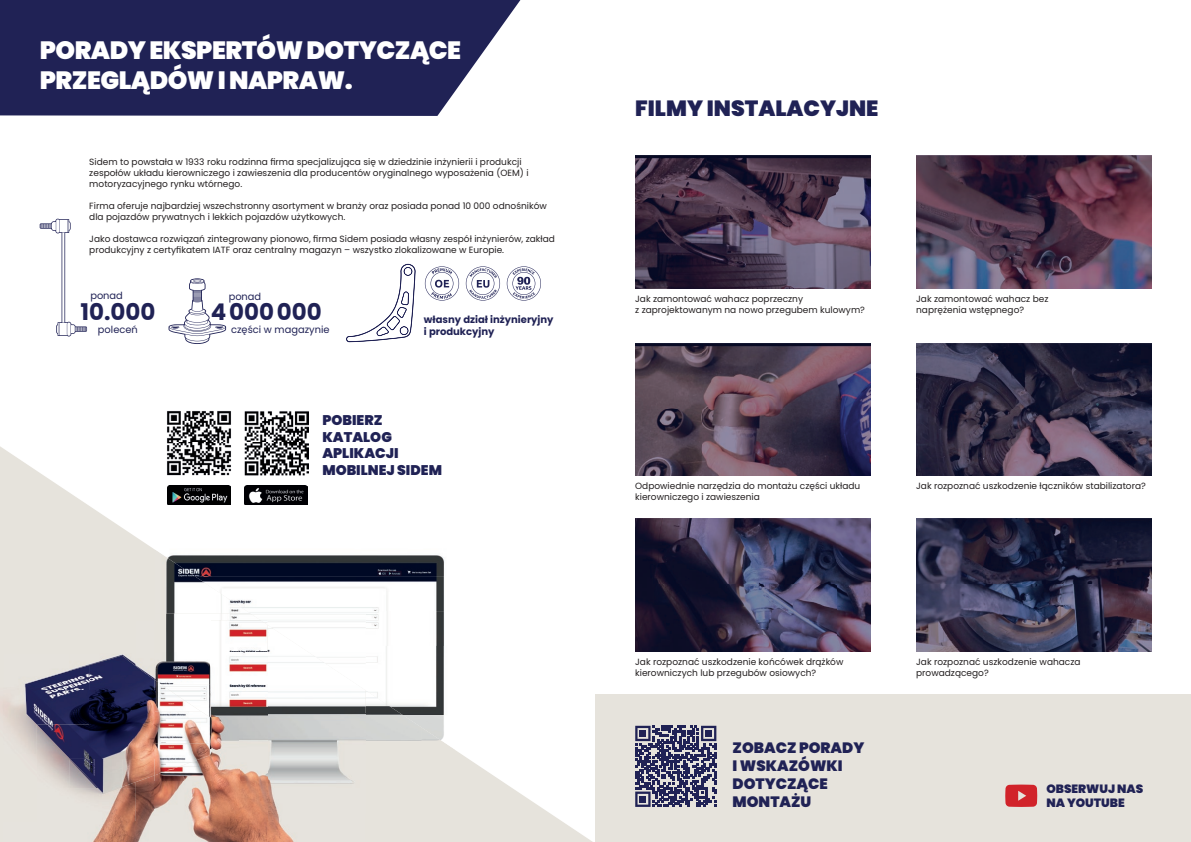
<style>
.page{position:relative;width:1191px;height:842px;background:#fff}
.page>*{position:absolute;margin:0;border:0;box-sizing:border-box;transform-origin:0 0}
.t1{font:900 25px/30px "Poppins";letter-spacing:-.02em;color:#fff}
.t2{font:700 23px "Poppins";color:#202255}
.t3{font:900 22px "Poppins";color:#202255}
.t4{font:900 15px/18px "Poppins";color:#202255}
.t5{font:900 14px/16.8px "Poppins";color:#202255}
.t6{font:900 12px/14.4px "Poppins";color:#202255}
.t7{font:700 10px/12px "Poppins";color:#202255}
.t8{font:9.8px "Poppins";color:#202255}
.t9{font:9px/10.8px "Poppins";color:#231f20}
</style>
<div class="page">
<svg style="left:0;top:446px;width:593px;height:396px"></svg>
<img style="left:0;top:620px;width:3px;height:202px">
<img style="left:154px;top:542px;width:301px;height:34px">
<img style="left:221px;top:576px;width:234px;height:35px">
<img style="left:251px;top:611px;width:204px;height:35px">
<img style="left:267px;top:646px;width:188px;height:69px">
<img style="left:422px;top:715px;width:33px;height:12px">
<img style="left:154px;top:549px;width:67px;height:65px">
<img style="left:221px;top:594px;width:30px;height:20px">
<img style="left:366px;top:690px;width:56px;height:124px">
<img style="left:421px;top:727px;width:34px;height:87px">
<img style="left:36px;top:671px;width:54px;height:53px">
<img style="left:90px;top:671px;width:64px;height:53px">
<img style="left:69px;top:724px;width:85px;height:35px">
<img style="left:135px;top:759px;width:19px;height:16px">
<img style="left:3px;top:614px;width:151px;height:6px">
<img style="left:3px;top:822px;width:264px;height:20px">
<img style="left:267px;top:714px;width:99px;height:128px">
<div style="left:3px;top:620px;width:132px;height:34px;background:#e6e3dc"></div>
<img style="left:135px;top:620px;width:19px;height:60px">
<img style="left:3px;top:654px;width:66px;height:33px">
<img style="left:69px;top:654px;width:66px;height:17px">
<img style="left:3px;top:687px;width:33px;height:135px">
<img style="left:36px;top:724px;width:33px;height:64px">
<img style="left:69px;top:758px;width:66px;height:30px">
<img style="left:135px;top:775px;width:33px;height:47px">
<img style="left:36px;top:788px;width:99px;height:34px">
<img style="left:168px;top:814px;width:99px;height:8px">
<img style="left:267px;top:614px;width:99px;height:76px">
<img style="left:154px;top:614px;width:147px;height:33px">
<img style="left:154px;top:620px;width:113px;height:65px">
<img style="left:201px;top:685px;width:66px;height:32px">
<img style="left:210px;top:717px;width:57px;height:97px">
<img style="left:154px;top:749px;width:57px;height:65px">
<img style="left:154px;top:680px;width:47px;height:31px">
<img style="left:154px;top:711px;width:58px;height:32px">
<img style="left:154px;top:743px;width:56px;height:32px">
<img style="left:245px;top:485px;width:63px;height:20px">
<img style="left:167px;top:485px;width:63px;height:20px">
<img style="left:243px;top:411px;width:66px;height:64px">
<img style="left:166px;top:411px;width:66px;height:64px">
<div style="left:595px;top:694px;width:596px;height:148px;background:#e6e3dc"></div>
<svg style="left:1005px;top:784px;width:32px;height:23px"></svg>
<svg style="left:0;top:0;width:521px;height:116px;background:#323463"></svg>
<img style="left:916px;top:156px;width:235px;height:132px">
<img style="left:635px;top:156px;width:235px;height:132px">
<img style="left:635px;top:343px;width:235px;height:132px">
<img style="left:635px;top:519px;width:235px;height:132px">
<img style="left:916px;top:343px;width:235px;height:132px">
<img style="left:916px;top:519px;width:235px;height:132px">
<svg style="left:40px;top:219px;width:47px;height:117px"></svg>
<svg style="left:168px;top:278px;width:58px;height:66px"></svg>
<svg style="left:346px;top:264px;width:69px;height:78px"></svg>
<svg style="left:507px;top:266px;width:34px;height:35px"></svg>
<svg style="left:466px;top:266px;width:34px;height:35px"></svg>
<svg style="left:425px;top:266px;width:34px;height:35px"></svg>
<svg style="left:635px;top:726px;width:81px;height:81px"></svg>
<div style="left:639px;top:730px;width:7px;height:7px;background:#202255"></div>
<div style="left:705px;top:730px;width:7px;height:7px;background:#202255"></div>
<div style="left:639px;top:796px;width:7px;height:6px;background:#202255"></div>
<h1 class="t1" style="left:40px;top:35px;width:423px">PORADY EKSPERTÓW DOTYCZĄCE<br>PRZEGLĄDÓW I NAPRAW.</h1>
<p class="t9" style="left:89px;top:157px;width:441px">Sidem to powstała w 1933 roku rodzinna firma specjalizująca się w dziedzinie inżynierii i produkcji zespołów układu kierowniczego i zawieszenia dla producentów oryginalnego wyposażenia (OEM) i motoryzacyjnego rynku wtórnego.</p>
<p class="t9" style="left:89px;top:201px;width:459px">Firma oferuje najbardziej wszechstronny asortyment w branży oraz posiada ponad 10 000 odnośników dla pojazdów prywatnych i lekkich pojazdów użytkowych.</p>
<p class="t9" style="left:89px;top:234px;width:467px">Jako dostawca rozwiązań zintegrowany pionowo, firma Sidem posiada własny zespół inżynierów, zakład produkcyjny z certyfikatem IATF oraz centralny magazyn – wszystko zlokalizowane w Europie.</p>
<p class="t8" style="left:90px;top:290px;width:34px">ponad</p>
<h2 class="t2" style="left:80px;top:299px;width:76px">10.000</h2>
<p class="t8" style="left:98px;top:324px;width:41px">poleceń</p>
<p class="t8" style="left:229px;top:291px;width:34px">ponad</p>
<h2 class="t2" style="left:211px;top:299px;width:113px">4 000 000</h2>
<p class="t8" style="left:231px;top:324px;width:100px">części w magazynie</p>
<p class="t7" style="left:424px;top:313px;width:131px">własny dział inżynieryjny i produkcyjny</p>
<h3 class="t5" style="left:322px;top:412px;width:121px">POBIERZ<br>KATALOG<br>APLIKACJI<br>MOBILNEJ SIDEM</h3>
<h3 class="t3" style="left:635px;top:95px;width:245px">FILMY INSTALACYJNE</h3>
<p class="t9" style="left:635px;top:293px;width:231px">Jak zamontować wahacz poprzeczny<br>z zaprojektowanym na nowo przegubem kulowym?</p>
<p class="t9" style="left:916px;top:293px;width:134px">Jak zamontować wahacz bez naprężenia wstępnego?</p>
<p class="t9" style="left:635px;top:481px;width:227px">Odpowiednie narzędzia do montażu części układu kierowniczego i zawieszenia</p>
<p class="t9" style="left:916px;top:481px;width:231px">Jak rozpoznać uszkodzenie łączników stabilizatora?</p>
<p class="t9" style="left:635px;top:656px;width:210px">Jak rozpoznać uszkodzenie końcówek drążków kierowniczych lub przegubów osiowych?</p>
<p class="t9" style="left:916px;top:656px;width:166px">Jak rozpoznać uszkodzenie wahacza prowadzącego?</p>
<h3 class="t4" style="left:732px;top:739px;width:133px">ZOBACZ PORADY<br>I WSKAZÓWKI<br>DOTYCZĄCE<br>MONTAŻU</h3>
<h3 class="t6" style="left:1046px;top:781px;width:98px">OBSERWUJ NAS<br>NA YOUTUBE</h3>
</div>
